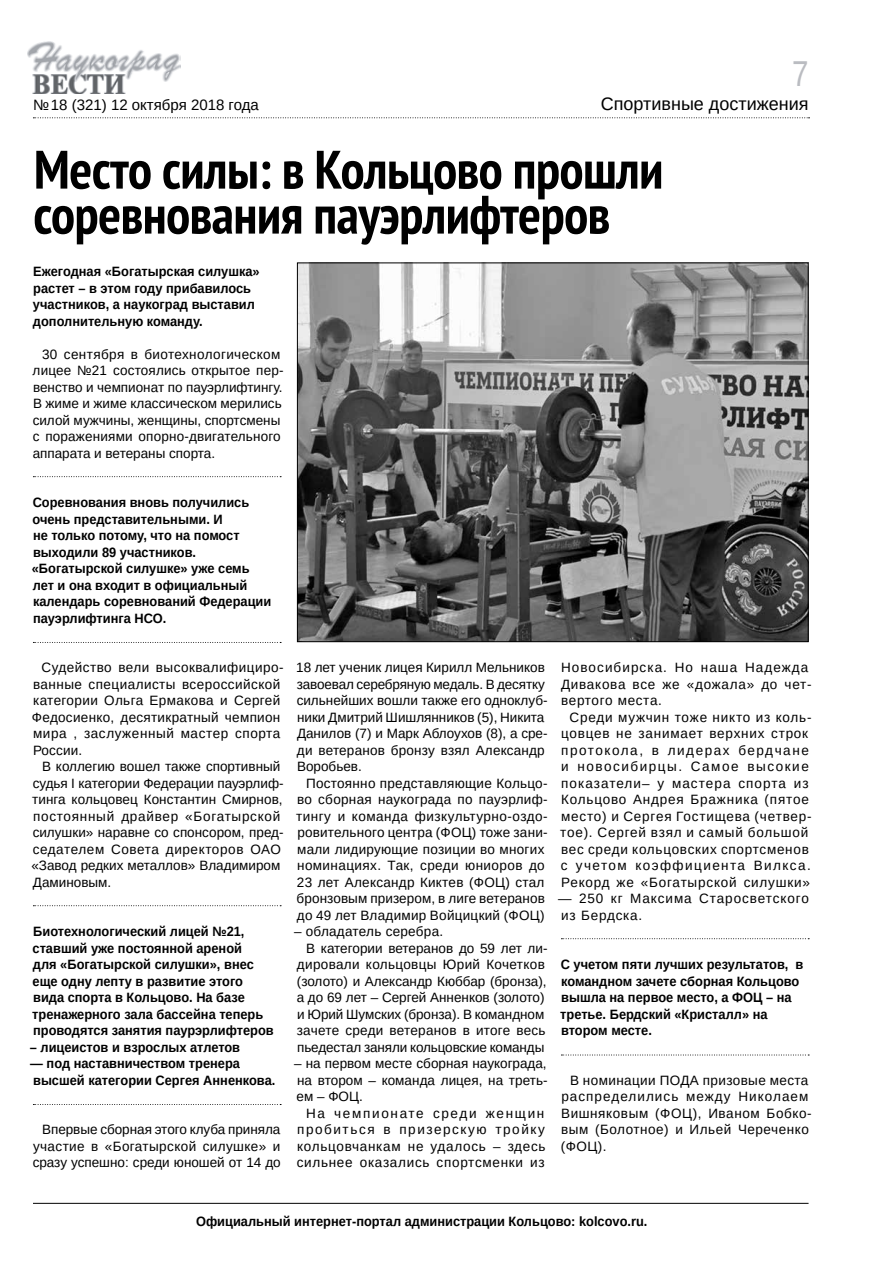
<style>
.page{position:relative;width:893px;height:1263px;background:#fff}
.page>*{position:absolute;margin:0;border:0;box-sizing:border-box;transform-origin:0 0}
.t1{font:700 condensed 54px/45px "PT Sans";letter-spacing:-.01em;color:#000}
.t2{font:36px "Liberation Sans Narrow";color:#babcc1}
.t3{font:18px "Liberation Sans";color:#000}
.t4{font:15px "Liberation Sans";color:#000}
.t5{font:13.5px/16.5px "Liberation Sans";letter-spacing:.02em;color:#000;text-align:justify}
.t6{font:700 13.5px/16.5px "Liberation Sans";color:#000;scale:.95 1}
.t7{font:13.5px/16.5px "Liberation Sans";color:#000}
.t8{font:13.5px/16.5px "Liberation Sans";letter-spacing:.06em;color:#000}
.t9{font:13.5px/16.5px "Liberation Sans";letter-spacing:.045em;color:#000}
.t10{font:13.5px/16.5px "Liberation Sans";letter-spacing:.055em;color:#000}
.t11{font:13.5px "Liberation Sans";letter-spacing:-.005em;color:#000}
.t12{font:13.5px/16.5px "Liberation Sans";letter-spacing:.07em;color:#000}
</style>
<div class="page">
<hr style="left:33px;top:1203px;width:775px;height:1px;background:#000">
<img style="left:28px;top:42px;width:153px;height:51px">
<svg style="left:33px;top:117px;width:776px;height:1px"></svg>
<svg style="left:33px;top:476px;width:248px;height:1px"></svg>
<svg style="left:33px;top:642px;width:248px;height:1px"></svg>
<svg style="left:33px;top:905px;width:248px;height:1px"></svg>
<svg style="left:33px;top:1104px;width:248px;height:1px"></svg>
<svg style="left:561px;top:938px;width:248px;height:1px"></svg>
<svg style="left:561px;top:1055px;width:248px;height:1px"></svg>
<img style="left:299px;top:264px;width:507px;height:376px">
<h2 class="t2" style="left:792px;top:53px;width:18px">7</h2>
<h3 class="t3" style="left:601px;top:92px;width:209px">Спортивные достижения</h3>
<h1 class="t1" style="left:33px;top:146px;width:632px">Место силы: в Кольцово прошли соревнования пауэрлифтеров</h1>
<p class="t6" style="left:33px;top:263px;width:240px">Ежегодная «Богатырская силушка» растет – в этом году прибавилось участников, а наукоград выставил дополнительную команду.</p>
<p class="t7" style="left:33px;top:346px;width:252px;text-indent:9px">30 сентября в биотехнологическом лицее №21 состоялись открытое пер&shy;венство и чемпионат по пауэрлифтингу.<br>В жиме и жиме классическом мерились силой мужчины, женщины, спортсмены с поражениями опорно-двигательного аппарата и ветераны спорта.</p>
<p class="t6" style="left:32px;top:494px;width:254px">Соревнования вновь получились очень представительными. И<br>не только потому, что на помост выходили 89 участников. «Богатырской силушке» уже семь лет и она входит в официальный календарь соревнований Федерации пауэрлифтинга НСО.</p>
<p class="t5" style="left:32px;top:659px;width:253px;text-align:left;text-indent:10px">Судейство вели высоквалифициро&shy;ванные специалисты всероссийской категории Ольга Ермакова и Сергей<br>Федосиенко, десятикратный чемпион мира , заслуженный мастер спорта<br>России.</p>
<p class="t7" style="left:31px;top:758px;width:254px;text-indent:11px">В коллегию вошел также спортивный судья I категории Федерации пауэрлиф&shy;тинга кольцовец Константин Смирнов, постоянный драйвер «Богатырской силушки» наравне со спонсором, пред&shy;седателем Совета директоров ОАО «Завод редких металлов» Владимиром Даминовым.</p>
<p class="t6" style="left:32px;top:923px;width:256px">Биотехнологический лицей №21, ставший уже постоянной ареной<br>для «Богатырской силушки», внес еще одну лепту в развитие этого вида спорта в Кольцово. На базе тренажерного зала бассейна теперь проводятся занятия паурэрлифтеров</p>
<p class="t6" style="left:30px;top:1039px;width:223px">– лицеистов и взрослых атлетов</p>
<p class="t6" style="left:30px;top:1055px;width:260px">— под наставничеством тренера высшей категории Сергея Анненкова.</p>
<p class="t5" style="left:33px;top:1121px;width:250px;text-indent:9px">Впервые сборная этого клуба приняла участие в «Богатырской силушке» и сразу успешно: среди юношей от 14 до</p>
<p class="t4" style="left:33px;top:95px;width:227px">№ 18 (321) 12 октября 2018 года</p>
<p class="t10" style="left:561px;top:659px;width:252px">Новосибирска. Но наша Надежда<br>Дивакова все же «дожала» до чет&shy;вертого места.</p>
<p class="t8" style="left:560px;top:709px;width:253px;text-indent:9px">Среди мужчин тоже никто из коль&shy;цовцев не занимает верхних строк протокола, в лидерах бердчане и новосибирцы. Самое высокие показатели– у мастера спорта из<br>Кольцово Андрея Бражника (пятое место) и Сергея Гостищева (четвер&shy;тое). Сергей взял и самый большой вес среди кольцовских спортсменов с учетом коэффициента Вилкса.<br>Рекорд же «Богатырской силушки»</p>
<p class="t12" style="left:558px;top:890px;width:252px">— 250 кг Максима Старосветского из Бердска.</p>
<p class="t6" style="left:560px;top:956px;width:257px">С учетом пяти лучших результатов, в командном зачете сборная Кольцово вышла на первое место, а ФОЦ – на третье. Бердский «Кристалл» на втором месте.</p>
<p class="t9" style="left:561px;top:1072px;width:252px;text-indent:9px">В номинации ПОДА призовые места распределились между Николаем<br>Вишняковым (ФОЦ), Иваном Бобко&shy;вым (Болотное) и Ильей Череченко (ФОЦ).</p>
<p class="t7" style="left:296px;top:659px;width:253px">18 лет ученик лицея Кирилл Мельников завоевал серебряную медаль. В десятку сильнейших вошли также его одноклуб&shy;ники Дмитрий Шишлянников (5), Никита Данилов (7) и Марк Аблоухов (8), а сре&shy;ди ветеранов бронзу взял Александр Воробьев.</p>
<p class="t5" style="left:296px;top:775px;width:253px;text-align:left;text-indent:10px">Постоянно представляющие Кольцо&shy;во сборная наукограда по пауэрлиф&shy;тингу и команда физкультурно-оздо&shy;ровительного центра (ФОЦ) тоже зани&shy;мали лидирующие позиции во многих номинациях. Так, среди юниоров до 23 лет Александр Киктев (ФОЦ) стал бронзовым призером, в лиге ветеранов до 49 лет Владимир Войцицкий (ФОЦ)</p>
<p class="t5" style="left:294px;top:923px;width:151px">– обладатель серебра.</p>
<p class="t7" style="left:306px;top:940px;width:243px">В категории ветеранов до 59 лет ли-</p>
<p class="t5" style="left:297px;top:956px;width:249px">дировали кольцовцы Юрий Кочетков</p>
<p class="t7" style="left:297px;top:973px;width:251px">(золото) и Александр Кюббар (бронза),</p>
<p class="t7" style="left:297px;top:989px;width:249px">а до 69 лет – Сергей Анненков (золото)</p>
<p class="t11" style="left:297px;top:1005px;width:249px">и Юрий Шумских (бронза). В командном</p>
<p class="t5" style="left:297px;top:1022px;width:250px">зачете среди ветеранов в итоге весь</p>
<p class="t11" style="left:297px;top:1038px;width:249px">пьедестал заняли кольцовские команды</p>
<p class="t5" style="left:294px;top:1055px;width:255px">– на первом месте сборная наукограда, на втором – команда лицея, на треть&shy;ем – ФОЦ.</p>
<p class="t5" style="left:297px;top:1105px;width:250px;text-indent:9px">На чемпионате среди женщин пробиться в призерскую тройку кольцовчанкам не удалось – здесь сильнее оказались спортсменки из</p>
<p class="t6" style="left:196px;top:1214px;width:477px">Официальный интернет-портал администрации Кольцово: kolcovo.ru.</p>
</div>
